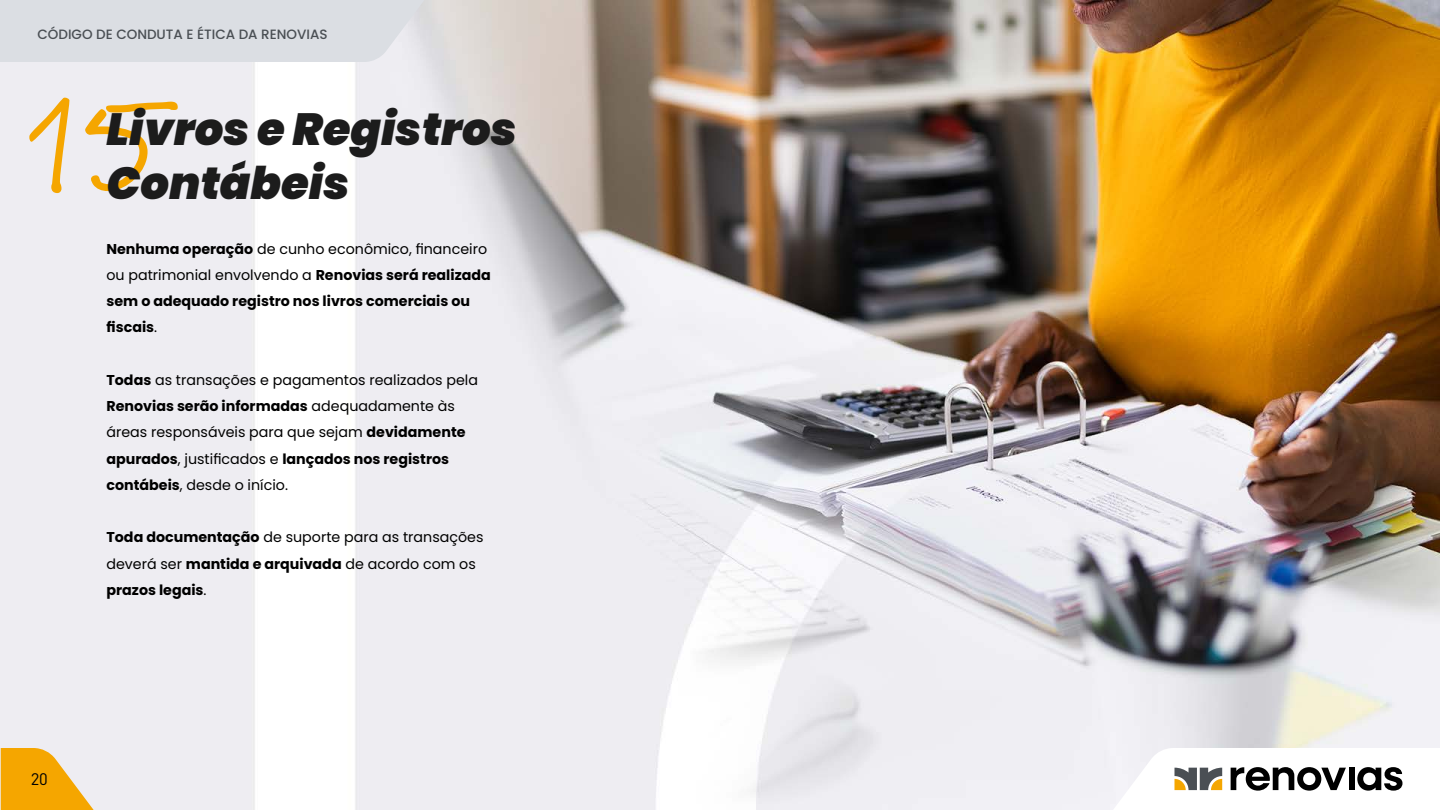
<style>
.page{position:relative;width:1440px;height:810px;background:#fff}
.page>*{position:absolute;margin:0;border:0;box-sizing:border-box;transform-origin:0 0}
.t1{font:141.75px "Marydale";color:#f5a600}
.t2{font:italic 900 45px/54px "Poppins";color:#1c1c1c}
.t3{font:16.5px "DIN Pro";color:#000}
.t4{font:14.25px/26.2px "Poppins";color:#000}
.t5{font:700 14.25px/26.2px "Poppins";color:#000}
.t6{font:500 13.5px "Poppins";color:#4a4f54}
.s1{font-weight:400}
.s2{font-weight:700}
</style>
<div class="page">
<img style="left:0;top:0;width:1440px;height:810px">
<svg style="left:1px;top:748px;width:93px;height:62px"></svg>
<svg style="left:1113px;top:748px;width:327px;height:62px"></svg>
<div style="left:0;top:0;width:424px;height:62px;background:#dbdee3"></div>
<p class="t6" style="left:38px;top:27px;width:292px">CÓDIGO DE CONDUTA E ÉTICA DA RENOVIAS</p>
<h1 class="t1" style="left:26px;top:59px;width:144px">15</h1>
<h2 class="t2" style="left:106px;top:102px;width:412px">Livros e Registros<br>Contábeis</h2>
<p class="t5" style="left:106px;top:236px;width:386px">Nenhuma operação <span class="s1">de cunho econômico, financeiro ou patrimonial envolvendo a</span> Renovias será realizada sem o adequado registro nos livros comerciais ou fiscais<span class="s1">.</span></p>
<p class="t4" style="left:106px;top:367px;width:373px"><span class="s2">Todas</span> as transações e pagamentos realizados pela <span class="s2">Renovias serão informadas</span> adequadamente às áreas responsáveis para que sejam <span class="s2">devidamente apurados</span>, justificados e <span class="s2">lançados nos registros contábeis</span>, desde o início.</p>
<p class="t4" style="left:106px;top:524px;width:378px"><span class="s2">Toda documentação</span> de suporte para as transações deverá ser <span class="s2">mantida e arquivada</span> de acordo com os <span class="s2">prazos legais</span>.</p>
<p class="t3" style="left:31px;top:766px;width:19px">20</p>
</div>
